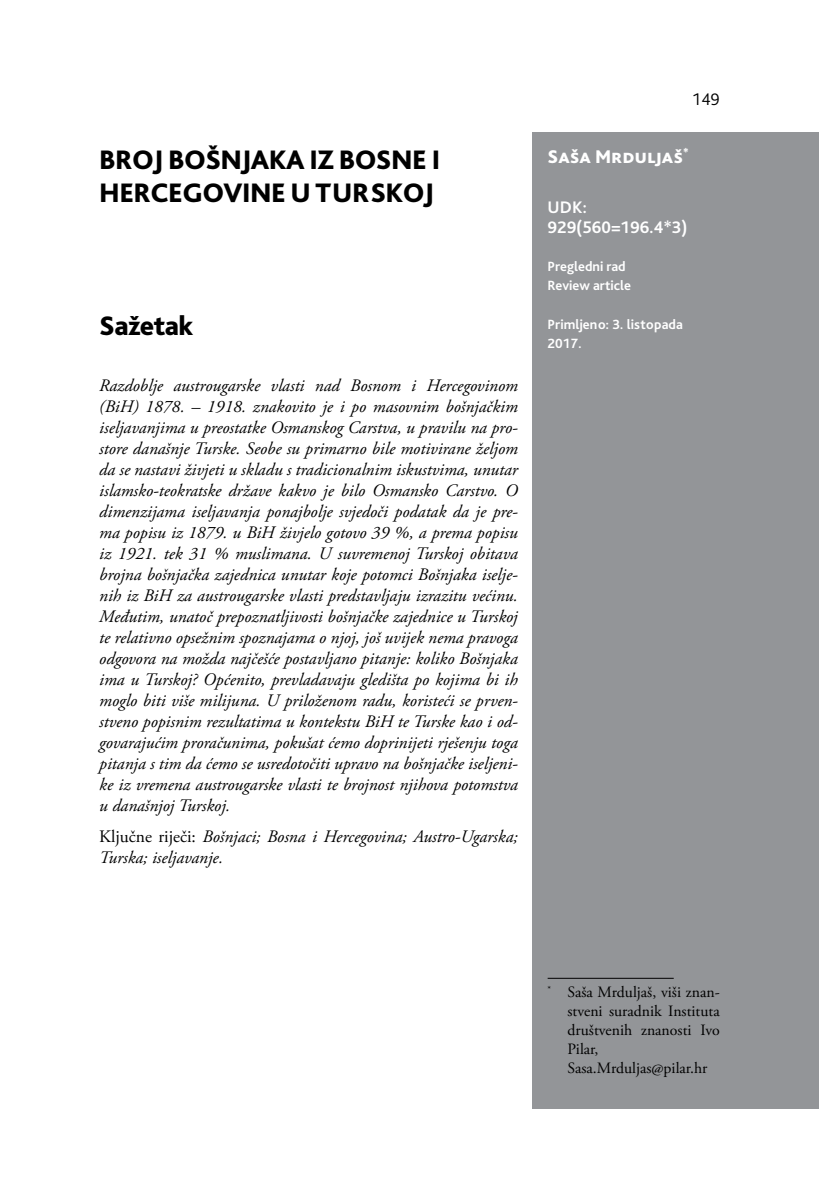
<style>
.page{position:relative;width:819px;height:1191px;background:#fff}
.page>*{position:absolute;margin:0;border:0;box-sizing:border-box;transform-origin:0 0}
.t1{font:800 28px/33.6px "Bliss Pro";letter-spacing:-.02em;color:#000}
.t2{font:800 19.25px "Bliss Pro";color:#fff}
.t3{font:italic 17.5px/21px "Adobe Garamond Pro";color:#000;text-align:justify}
.t4{font:700 17.5px/19.2px "Bliss Pro";color:#fff}
.t5{font:300 17.5px "Bliss Pro";color:#000}
.t6{font:15.75px/18.9px "Adobe Garamond Pro";color:#000}
.t7{font:700 14px/19.2px "Bliss Pro";color:#fff}
.s1{font-style:normal}
</style>
<div class="page">
<div style="left:532px;top:132px;width:287px;height:977px;background:#939598"></div>
<hr style="left:547px;top:978px;width:126px;height:1px;background:#000">
<h1 class="t1" style="left:99px;top:142px;width:342px">BROJ BOŠNJAKA IZ BOSNE I<br>HERCEGOVINE U TURSKOJ</h1>
<h1 class="t1" style="left:99px;top:308px;width:96px">Sažetak</h1>
<p class="t3" style="left:99px;top:375px;width:420px">Razdoblje austrougarske vlasti nad Bosnom i Hercegovinom (BiH) 1878. – 1918. znakovito je i po masovnim bošnjačkim iseljavanjima u preostatke Osmanskog Carstva, u pravilu na pro&shy;store današnje Turske. Seobe su primarno bile motivirane željom da se nastavi živjeti u skladu s tradicionalnim iskustvima, unutar islamsko-teokratske države kakvo je bilo Osmansko Carstvo. O dimenzijama iseljavanja ponajbolje svjedoči podatak da je pre&shy;ma popisu iz 1879. u BiH živjelo gotovo 39 %, a prema popisu iz 1921. tek 31 % muslimana. U suvremenoj Turskoj obitava brojna bošnjačka zajednica unutar koje potomci Bošnjaka iselje&shy;nih iz BiH za austrougarske vlasti predstavljaju izrazitu većinu.<br>Međutim, unatoč prepoznatljivosti bošnjačke zajednice u Turskoj te relativno opsežnim spoznajama o njoj, još uvijek nema pravoga odgovora na možda najčešće postavljano pitanje: koliko Bošnjaka ima u Turskoj? Općenito, prevladavaju gledišta po kojima bi ih moglo biti više milijuna. U priloženom radu, koristeći se prven&shy;stveno popisnim rezultatima u kontekstu BiH te Turske kao i od&shy;govarajućim proračunima, pokušat ćemo doprinijeti rješenju toga pitanja s tim da ćemo se usredotočiti upravo na bošnjačke iseljeni&shy;ke iz vremena austrougarske vlasti te brojnost njihova potomstva u današnjoj Turskoj.</p>
<p class="t3" style="left:99px;top:826px;width:420px"><span class="s1">Ključne riječi:</span> Bošnjaci; Bosna i Hercegovina; Austro-Ugarska;<br>Turska; iseljavanje.</p>
<p class="t5" style="left:692px;top:88px;width:29px">149</p>
<p class="t2" style="left:547px;top:144px;width:142px">Saša Mrduljaš<sup>*</sup></p>
<p class="t4" style="left:547px;top:197px;width:141px">UDK:<br>929(560=196.4*3)</p>
<p class="t7" style="left:547px;top:256px;width:85px">Pregledni rad<br>Review article</p>
<p class="t7" style="left:547px;top:314px;width:137px">Primljeno: 3. listopada<br>2017.</p>
<p class="t6" style="left:567px;top:983px;width:154px;text-indent:-20px"><sup>*</sup> Saša Mrduljaš, viši znan&shy;stveni suradnik Instituta društvenih znanosti Ivo<br>Pilar,<br>Sasa.Mrduljas@pilar.hr</p>
</div>
